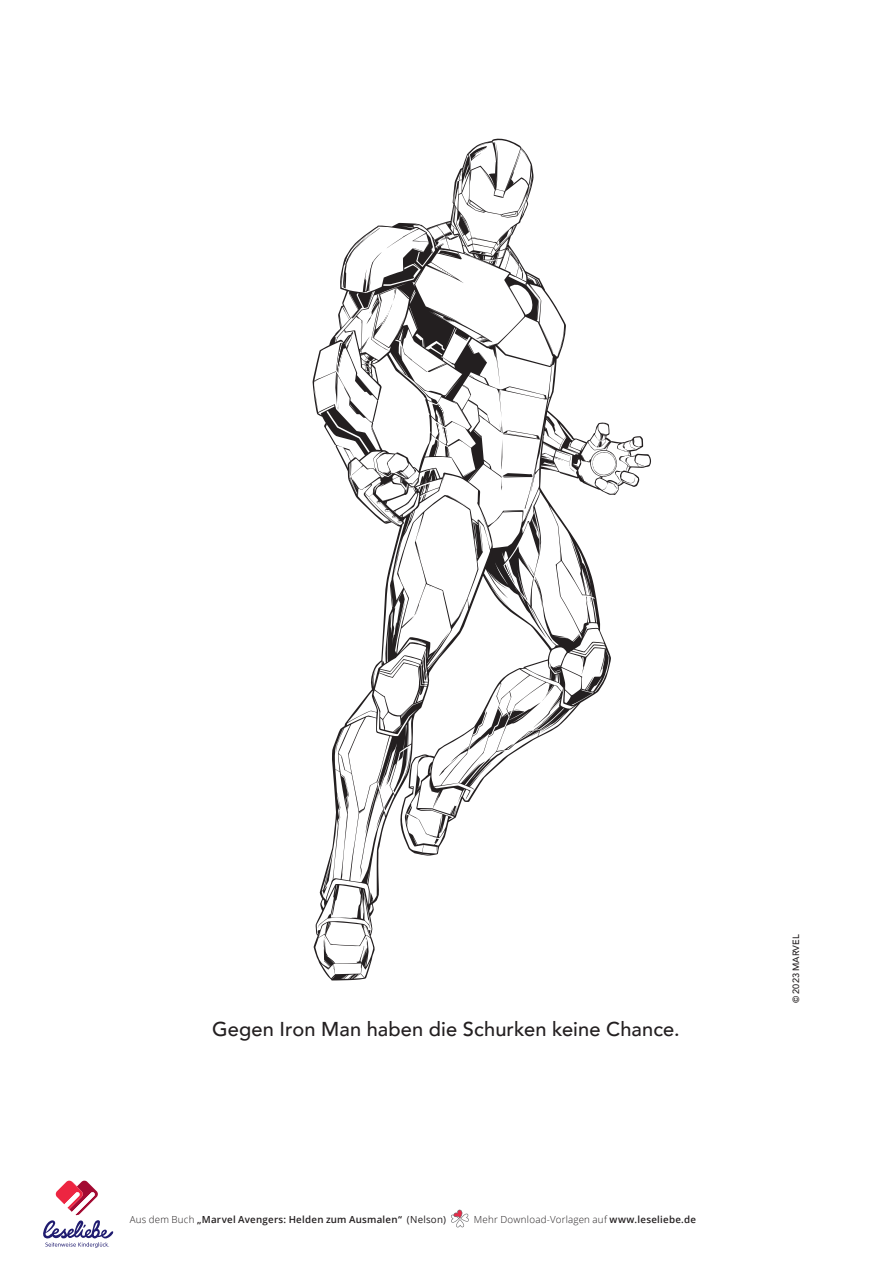
<style>
.page{position:relative;width:893px;height:1263px;background:#fff}
.page>*{position:absolute;margin:0;border:0;box-sizing:border-box;transform-origin:0 0}
.t1{font:500 20.1px "Avenir";letter-spacing:.005em;color:#231f20}
.t2{font:600 9.75px "Open Sans";letter-spacing:.025em;color:#231f20}
.t3{font:300 9.75px "Open Sans";letter-spacing:.025em;color:#231f20}
.t4{font:500 9.15px "Avenir";color:#231f20}
.s1{font-weight:300}
.s2{font-weight:400}
.s3{font-weight:600}
</style>
<div class="page">
<svg style="left:313px;top:138px;width:338px;height:842px"></svg>
<svg style="left:43px;top:1180px;width:70px;height:68px"></svg>
<svg style="left:451px;top:1209px;width:18px;height:18px"></svg>
<h1 class="t1" style="left:212px;top:1012px;width:469px">Gegen Iron Man haben die Schurken keine Chance.</h1>
<p class="t2" style="left:130px;top:1213px;width:318px"><span class="s1">Aus dem Buch</span> „Marvel Avengers: Helden zum Ausmalen“ <span class="s2">(Nelson)</span></p>
<p class="t3" style="left:474px;top:1213px;width:224px">Mehr Download-Vorlagen auf <span class="s3">www.leseliebe.de</span></p>
<p class="t4" style="left:788px;top:1003px;width:70px;rotate:-90deg">© 2023 MARVEL</p>
</div>
